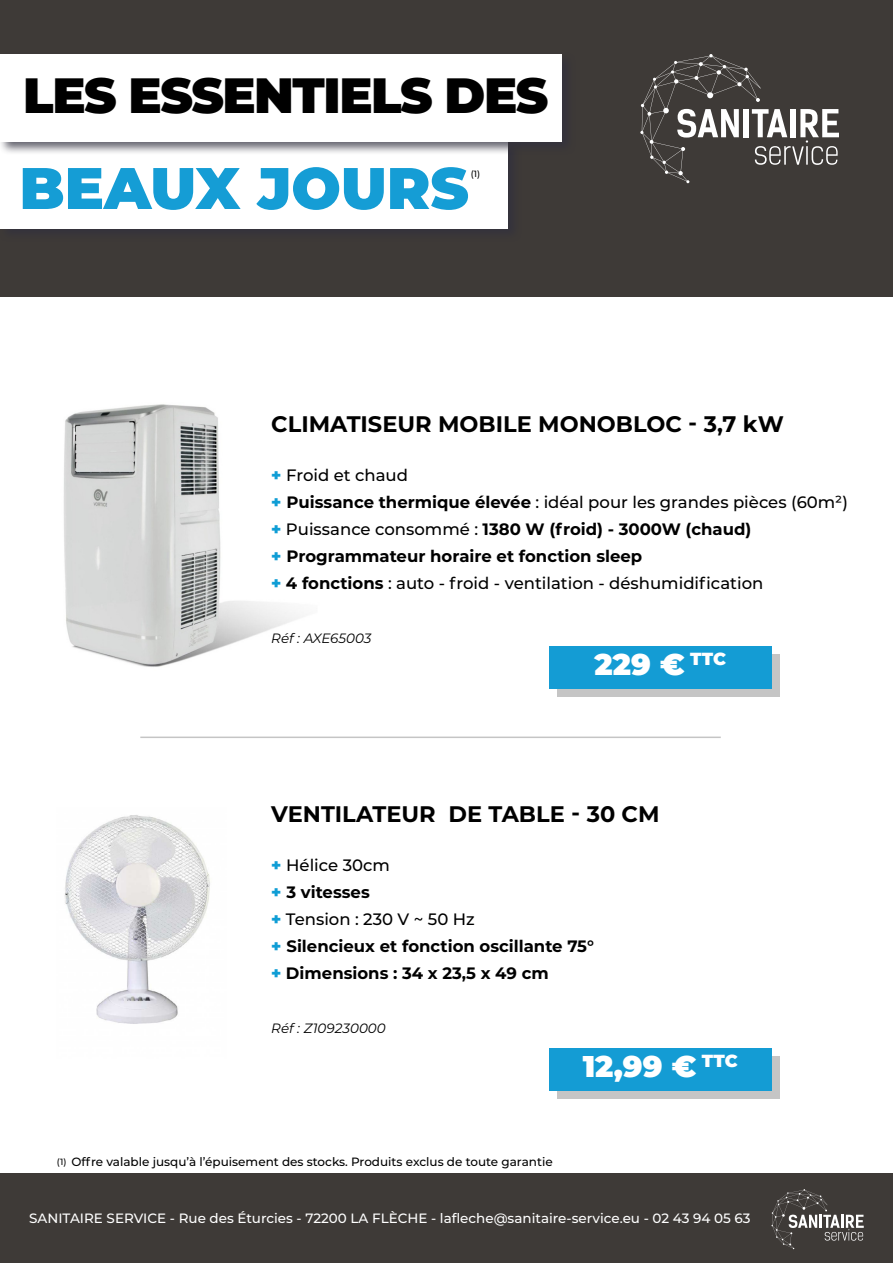
<style>
.page{position:relative;width:893px;height:1263px;background:#fff}
.page>*{position:absolute;margin:0;border:0;box-sizing:border-box;transform-origin:0 0}
.t1{font:900 58.5px "Montserrat";color:#159dd5}
.t2{font:900 49.5px "Montserrat";letter-spacing:-.03em;color:#000}
.t3{font:900 30px "Montserrat";color:#fff}
.t4{font:700 22.5px "Montserrat";color:#000}
.t5{font:500 16.5px/27px "Montserrat";color:#000}
.t6{font:700 16.5px/27px "Montserrat";color:#000}
.t7{font:500 13.5px "Montserrat";color:#fff}
.t8{font:italic 13.5px "Montserrat";color:#000}
.t9{font:500 12px "Montserrat";color:#000}
.t10{font:500 9px "Montserrat";color:#000}
.s1{font-weight:900;color:#0f9dd5}
.s2{font-weight:700}
.s3{font-weight:500}
.s4{font-size:9px}
</style>
<div class="page">
<div style="left:0;top:0;width:893px;height:297px;background:#3e3a37"></div>
<div style="left:0;top:1174px;width:893px;height:89px;background:#3e3a37"></div>
<svg style="left:640px;top:54px;width:199px;height:129px"></svg>
<svg style="left:771px;top:1189px;width:93px;height:60px"></svg>
<div style="left:0;top:139px;width:522px;height:103px;background:#31303e;opacity:.75"></div>
<div style="left:0;top:141px;width:508px;height:87px;background:#fff"></div>
<div style="left:0;top:52px;width:575px;height:103px;background:#31303e;opacity:.75"></div>
<div style="left:0;top:54px;width:561px;height:87px;background:#fff"></div>
<hr style="left:892px;top:141px;width:1px;height:87px;background:#fff">
<hr style="left:891px;top:52px;width:2px;height:103px;background:#3d3937">
<hr style="left:892px;top:54px;width:1px;height:87px;background:#fff">
<img style="left:64px;top:404px;width:239px;height:263px">
<hr style="left:140px;top:736px;width:581px;height:2px;background:#c5c5c5">
<img style="left:64px;top:815px;width:146px;height:209px">
<div style="left:557px;top:654px;width:223px;height:43px;background:#c5c5c5"></div>
<div style="left:549px;top:646px;width:222px;height:43px;background:#149cd4"></div>
<div style="left:557px;top:1056px;width:223px;height:43px;background:#c5c5c5"></div>
<div style="left:549px;top:1048px;width:222px;height:43px;background:#149cd4"></div>
<h2 class="t2" style="left:23px;top:58px;width:527px">LES ESSENTIELS DES</h2>
<h1 class="t1" style="left:19px;top:144px;width:451px">BEAUX JOURS</h1>
<p class="t10" style="left:471px;top:168px;width:11px">(1)</p>
<h3 class="t4" style="left:271px;top:408px;width:514px">CLIMATISEUR MOBILE MONOBLOC - 3,7 kW</h3>
<p class="t5" style="left:271px;top:461px;width:578px"><span class="s1">+</span> Froid et chaud<br><span class="s1">+</span> <span class="s2">Puissance thermique élevée</span> : idéal pour les grandes pièces (60m²) <span class="s1">+</span> Puissance consommé : <span class="s2">1380 W (froid) - 3000W (chaud)<br></span><span class="s1">+</span> <span class="s2">Programmateur horaire et fonction sleep<br></span><span class="s1">+</span> <span class="s2">4 fonctions</span> : auto - froid - ventilation - déshumidification</p>
<p class="t8" style="left:271px;top:629px;width:102px">Réf : AXE65003</p>
<h3 class="t3" style="left:594px;top:642px;width:133px">229 € <sup>TTC</sup></h3>
<h3 class="t4" style="left:271px;top:798px;width:390px">VENTILATEUR DE TABLE - 30 CM</h3>
<p class="t6" style="left:271px;top:850px;width:324px"><span class="s1">+</span> <span class="s3">Hélice 30cm<br></span><span class="s1">+</span> 3 vitesses<br><span class="s1">+</span> <span class="s3">Tension : 230 V ~ 50 Hz<br></span><span class="s1">+</span> Silencieux et fonction oscillante 75° <span class="s1">+</span> Dimensions : 34 x 23,5 x 49 cm</p>
<p class="t8" style="left:271px;top:1018px;width:116px">Réf : Z109230000</p>
<p class="t9" style="left:57px;top:1153px;width:497px"><span class="s4">(1)</span> Offre valable jusqu’à l’épuisement des stocks. Produits exclus de toute garantie</p>
<h3 class="t3" style="left:583px;top:1044px;width:157px">12,99 € <sup>TTC</sup></h3>
<p class="t7" style="left:29px;top:1209px;width:723px">SANITAIRE SERVICE - Rue des Éturcies - 72200 LA FLÈCHE - lafleche@sanitaire-service.eu - 02 43 94 05 63</p>
</div>
